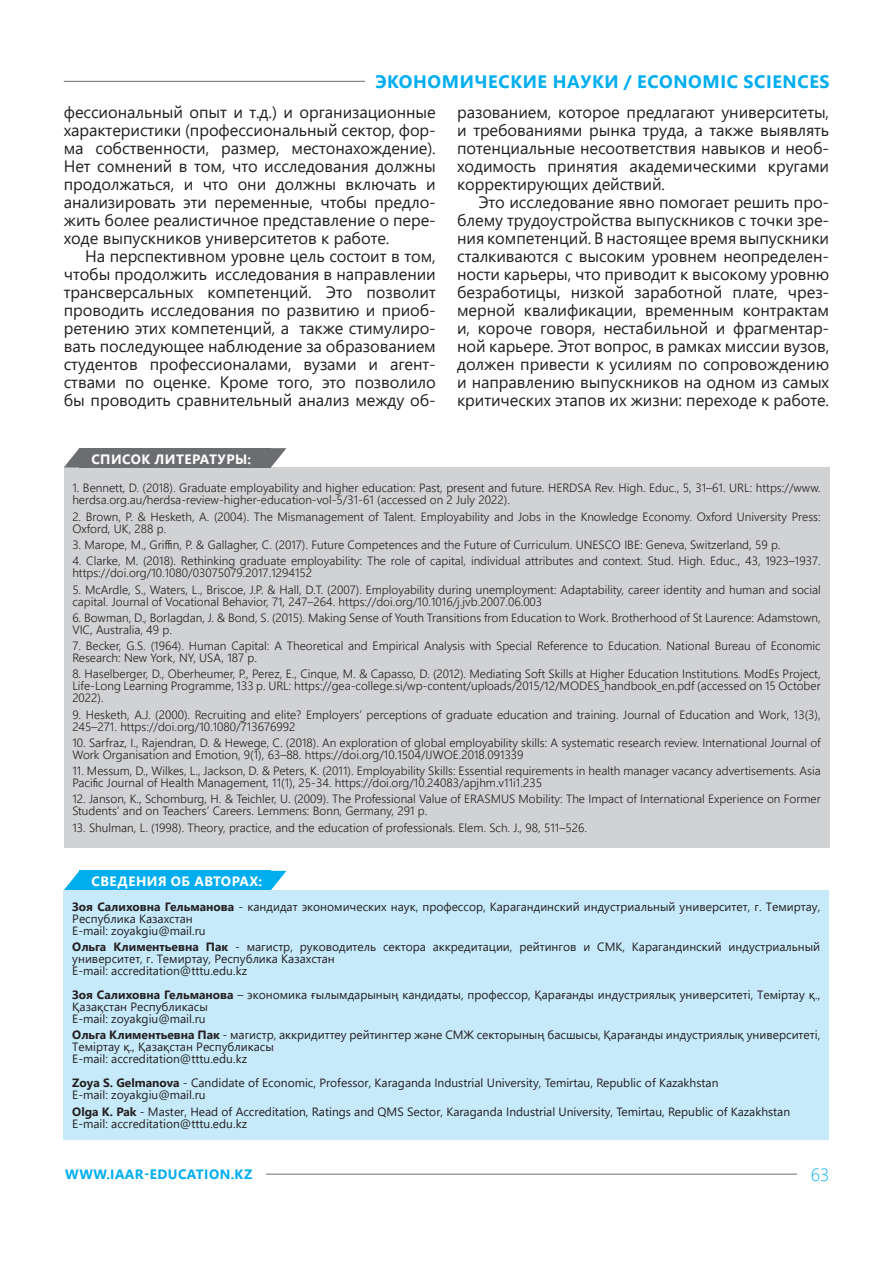
<style>
.page{position:relative;width:893px;height:1263px;background:#fff}
.page>*{position:absolute;margin:0;border:0;box-sizing:border-box;transform-origin:0 0}
.t1{font:700 18px "Segoe UI";letter-spacing:.035em;color:#00aeef}
.t2{font:300 18px "Segoe UI";color:#00aeef}
.t3{font:16.5px/18px "Segoe UI";letter-spacing:-.005em;color:#231f20;text-align:justify}
.t4{font:700 13.5px "Segoe UI";letter-spacing:.035em;color:#fff}
.t5{font:700 13.5px "Segoe UI";letter-spacing:.035em;color:#00aeef}
.t6{font:300 12px/12px "Segoe UI";color:#231f20}
.t7{font:12px/12px "Segoe UI";color:#231f20}
.s1{font-weight:700}
</style>
<div class="page">
<hr style="left:64px;top:81px;width:752px;height:1px;background:#6c6d70">
<hr style="left:65px;top:1174px;width:740px;height:1px;background:#6c6d70">
<div style="left:65px;top:1166px;width:201px;height:16px;background:#fff"></div>
<div style="left:797px;top:1167px;width:32px;height:14px;background:#fff"></div>
<div style="left:366px;top:65px;width:464px;height:32px;background:#fff"></div>
<div style="left:64px;top:467px;width:765px;height:381px;background:#d1d2d4"></div>
<div style="left:79px;top:448px;width:192px;height:19px;background:#6c6d70"></div>
<svg style="left:271px;top:448px;width:15px;height:19px"></svg>
<svg style="left:64px;top:448px;width:15px;height:19px"></svg>
<div style="left:79px;top:871px;width:192px;height:19px;background:#00aeef"></div>
<svg style="left:271px;top:871px;width:15px;height:19px"></svg>
<svg style="left:64px;top:871px;width:15px;height:19px"></svg>
<div style="left:64px;top:890px;width:765px;height:250px;background:#c6eafa"></div>
<h1 class="t1" style="left:375px;top:65px;width:456px">ЭКОНОМИЧЕСКИЕ НАУКИ / ECONOMIC SCIENCES</h1>
<p class="t3" style="left:64px;top:102px;width:374px">фессиональный опыт и т.д.) и организационные характеристики (профессиональный сектор, фор&shy;ма собственности, размер, местонахождение).<br>Нет сомнений в том, что исследования должны продолжаться, и что они должны включать и анализировать эти переменные, чтобы предло&shy;жить более реалистичное представление о пере&shy;ходе выпускников университетов к работе.</p>
<p class="t3" style="left:64px;top:246px;width:374px;text-indent:21px">На перспективном уровне цель состоит в том, чтобы продолжить исследования в направлении трансверсальных компетенций. Это позволит проводить исследования по развитию и приоб&shy;ретению этих компетенций, а также стимулиро&shy;вать последующее наблюдение за образованием студентов профессионалами, вузами и агент&shy;ствами по оценке. Кроме того, это позволило бы проводить сравнительный анализ между об-</p>
<h2 class="t3" style="left:457px;top:102px;width:374px">разованием, которое предлагают университеты, и требованиями рынка труда, а также выявлять потенциальные несоответствия навыков и необ&shy;ходимость принятия академическими кругами корректирующих действий.</h2>
<p class="t3" style="left:457px;top:192px;width:374px;text-indent:21px">Это исследование явно помогает решить про&shy;блему трудоустройства выпускников с точки зре&shy;ния компетенций. В настоящее время выпускники сталкиваются с высоким уровнем неопределен&shy;ности карьеры, что приводит к высокому уровню безработицы, низкой заработной плате, чрез&shy;мерной квалификации, временным контрактам и, короче говоря, нестабильной и фрагментар&shy;ной карьере. Этот вопрос, в рамках миссии вузов, должен привести к усилиям по сопровождению и направлению выпускников на одном из самых критических этапов их жизни: переходе к работе.</p>
<p class="t4" style="left:91px;top:446px;width:161px">СПИСОК ЛИТЕРАТУРЫ:</p>
<p class="t6" style="left:72px;top:481px;width:750px">1. Bennett, D. (2018). Graduate employability and higher education: Past, present and future. HERDSA Rev. High. Educ., 5, 31–61. URL: https://www. herdsa.org.au/herdsa-review-higher-education-vol-5/31-61 (accessed on 2 July 2022).</p>
<p class="t6" style="left:72px;top:509px;width:750px">2. Brown, P. &amp; Hesketh, A. (2004). The Mismanagement of Talent. Employability and Jobs in the Knowledge Economy. Oxford University Press:<br>Oxford, UK, 288 p.</p>
<p class="t6" style="left:72px;top:537px;width:710px">3. Marope, M., Griffin, P. &amp; Gallagher, C. (2017). Future Competences and the Future of Curriculum. UNESCO IBE: Geneva, Switzerland, 59 p.</p>
<p class="t6" style="left:72px;top:554px;width:750px">4. Clarke, M. (2018). Rethinking graduate employability: The role of capital, individual attributes and context. Stud. High. Educ., 43, 1923–1937. https://doi.org/10.1080/03075079.2017.1294152</p>
<p class="t6" style="left:72px;top:582px;width:750px">5. McArdle, S., Waters, L., Briscoe, J.P. &amp; Hall, D.T. (2007). Employability during unemployment: Adaptability, career identity and human and social capital. Journal of Vocational Behavior, 71, 247–264. https://doi.org/10.1016/j.jvb.2007.06.003</p>
<p class="t6" style="left:72px;top:610px;width:750px">6. Bowman, D., Borlagdan, J. &amp; Bond, S. (2015). Making Sense of Youth Transitions from Education to Work. Brotherhood of St Laurence: Adamstown,<br>VIC, Australia, 49 p.</p>
<p class="t6" style="left:72px;top:639px;width:750px">7. Becker, G.S. (1964). Human Capital: A Theoretical and Empirical Analysis with Special Reference to Education. National Bureau of Economic<br>Research: New York, NY, USA, 187 p.</p>
<p class="t6" style="left:72px;top:667px;width:750px;text-align:justify">8. Haselberger, D., Oberheumer, P., Perez, E., Cinque, M. &amp; Capasso, D. (2012). Mediating Soft Skills at Higher Education Institutions. ModEs Project, Life-Long Learning Programme, 133 p. URL: https://gea-college.si/wp-content/uploads/2015/12/MODES_handbook_en.pdf (accessed on 15 October 2022).</p>
<p class="t6" style="left:72px;top:707px;width:750px">9. Hesketh, A.J. (2000). Recruiting and elite? Employers’ perceptions of graduate education and training. Journal of Education and Work, 13(3),<br>245–271. https://doi.org/10.1080/713676992</p>
<p class="t6" style="left:72px;top:735px;width:750px">10. Sarfraz, I., Rajendran, D. &amp; Hewege, C. (2018). An exploration of global employability skills: A systematic research review. International Journal of<br>Work Organisation and Emotion, 9(1), 63–88. https://doi.org/10.1504/IJWOE.2018.091339</p>
<p class="t6" style="left:72px;top:764px;width:750px">11. Messum, D., Wilkes, L., Jackson, D. &amp; Peters, K. (2011). Employability Skills: Essential requirements in health manager vacancy advertisements. Asia<br>Pacific Journal of Health Management, 11(1), 25-34. https://doi.org/10.24083/apjhm.v11i1.235</p>
<p class="t6" style="left:72px;top:792px;width:750px">12. Janson, K., Schomburg, H. &amp; Teichler, U. (2009). The Professional Value of ERASMUS Mobility: The Impact of International Experience on Former<br>Students’ and on Teachers’ Careers. Lemmens: Bonn, Germany, 291 p.</p>
<p class="t6" style="left:72px;top:820px;width:516px">13. Shulman, L. (1998). Theory, practice, and the education of professionals. Elem. Sch. J., 98, 511–526.</p>
<p class="t4" style="left:91px;top:869px;width:172px">СВЕДЕНИЯ ОБ АВТОРАХ:</p>
<p class="t7" style="left:72px;top:899px;width:749px"><span class="s1">Зоя Салиховна Гельманова</span> - кандидат экономических наук, профессор, Карагандинский индустриальный университет, г. Темиртау,<br>Республика Казахстан<br>E-mail: zoyakgiu@mail.ru</p>
<p class="t7" style="left:72px;top:940px;width:749px"><span class="s1">Ольга Климентьевна Пак</span> - магистр, руководитель сектора аккредитации, рейтингов и СМК, Карагандинский индустриальный университет, г. Темиртау, Республика Казахстан<br>E-mail: accreditation@tttu.edu.kz</p>
<p class="t7" style="left:72px;top:988px;width:749px"><span class="s1">Зоя Салиховна Гельманова</span> – экономика ғылымдарының кандидаты, профессор, Қарағанды индустриялық университеті, Теміртау қ.,<br>Қазақстан Республикасы<br>E-mail: zoyakgiu@mail.ru</p>
<p class="t7" style="left:72px;top:1028px;width:749px"><span class="s1">Ольга Климентьевна Пак</span> - магистр, аккридиттеу рейтингтер және СМЖ секторының басшысы, Қарағанды индустриялық университеті,<br>Теміртау қ., Қазақстан Республикасы<br>E-mail: accreditation@tttu.edu.kz</p>
<p class="t7" style="left:72px;top:1076px;width:648px"><span class="s1">Zoya S. Gelmanova</span> - Candidate of Economic, Professor, Karaganda Industrial University, Temirtau, Republic of Kazakhstan<br>E-mail: zoyakgiu@mail.ru</p>
<p class="t7" style="left:72px;top:1104px;width:719px"><span class="s1">Olga K. Pak</span> - Master, Head of Accreditation, Ratings and QMS Sector, Karaganda Industrial University, Temirtau, Republic of Kazakhstan<br>E-mail: accreditation@tttu.edu.kz</p>
<p class="t5" style="left:65px;top:1161px;width:188px">WWW.IAAR-EDUCATION.KZ</p>
<h1 class="t2" style="left:811px;top:1157px;width:20px">63</h1>
</div>
